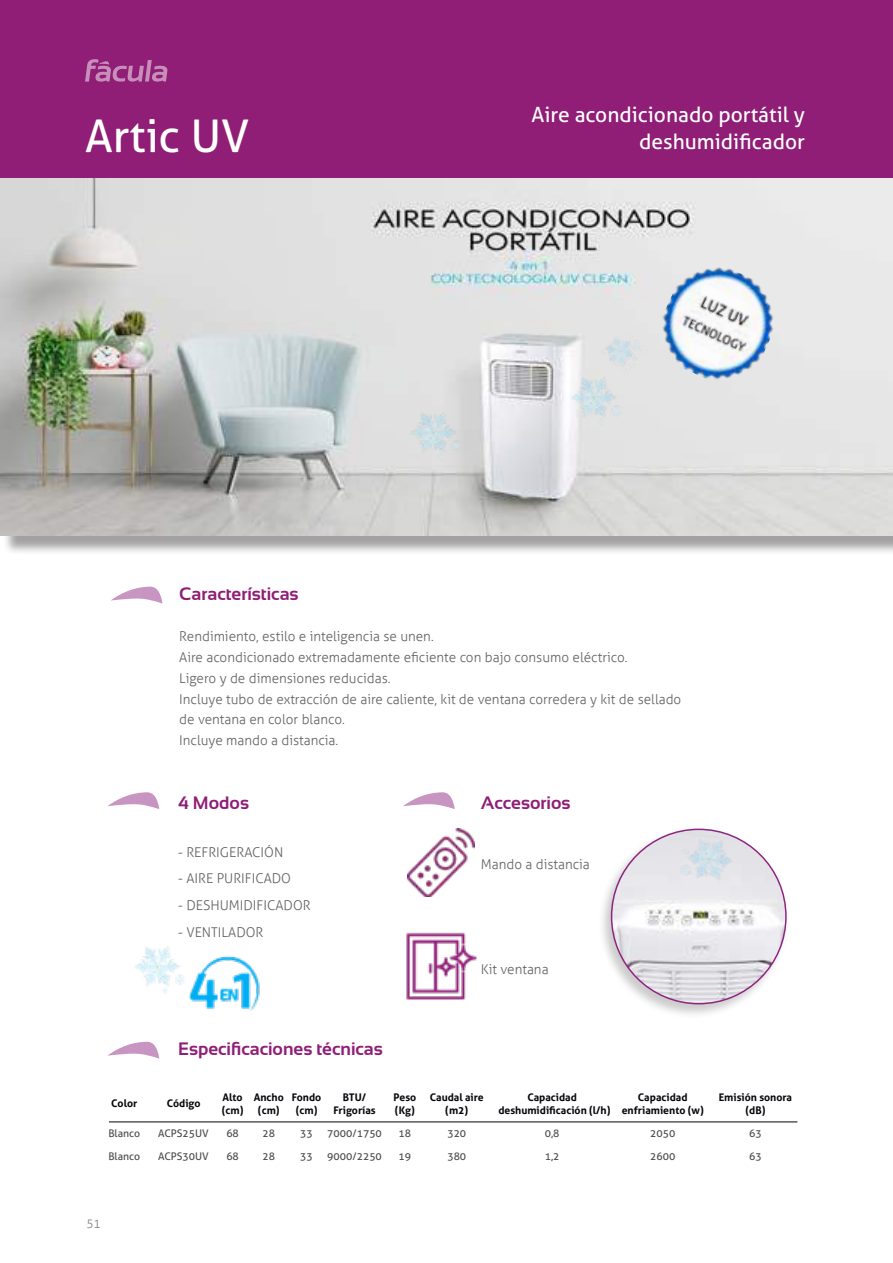
<style>
.page{position:relative;width:893px;height:1263px;background:#fff}
.page>*{position:absolute;margin:0;border:0;box-sizing:border-box;transform-origin:0 0}
.t1{font:45px "Aller";color:#fff}
.t2{font:21px "Aller";color:#fff}
.t3{font:700 18px "Sansation";color:#8f1e76}
.t4{font:300 13.5px/20.7px "Aller";color:#656365}
.t5{font:300 12px "Aller";color:#7d7c7e}
.t6{font:700 10.5px/13.5px "Aller";color:#05060b;text-align:center}
.t7{font:10.5px "Aller";color:#4e4b4c}
</style>
<div class="page">
<div style="left:2px;top:181px;width:891px;height:374px;background:#241f1f;opacity:.42"></div>
<img style="left:0;top:179px;width:893px;height:357px">
<div style="left:0;top:0;width:893px;height:178px;background:#901e76"></div>
<svg style="left:85px;top:59px;width:82px;height:23px"></svg>
<svg style="left:108px;top:1041px;width:51px;height:17px"></svg>
<svg style="left:108px;top:792px;width:51px;height:17px"></svg>
<svg style="left:403px;top:792px;width:52px;height:17px"></svg>
<svg style="left:111px;top:586px;width:51px;height:17px"></svg>
<hr style="left:109px;top:1121px;width:688px;height:1px;background:#241f1f">
<img style="left:407px;top:828px;width:68px;height:68px">
<img style="left:406px;top:932px;width:71px;height:68px">
<div style="left:597px;top:826px;width:192px;height:193px;background:#241f1f;opacity:.23"></div>
<img style="left:612px;top:829px;width:174px;height:175px;border-radius:87px">
<img style="left:646px;top:251px;width:144px;height:145px">
<img style="left:189px;top:956px;width:71px;height:55px">
<img style="left:135px;top:947px;width:50px;height:46px">
<img style="left:663px;top:826px;width:76px;height:71px">
<img style="left:410px;top:410px;width:54px;height:55px">
<img style="left:570px;top:375px;width:55px;height:56px">
<img style="left:600px;top:327px;width:50px;height:50px">
<h1 class="t1" style="left:85px;top:108px;width:166px">Artic UV</h1>
<h2 class="t2" style="left:531px;top:102px;width:275px">Aire acondicionado portátil y</h2>
<h2 class="t2" style="left:639px;top:129px;width:167px">deshumidificador</h2>
<h3 class="t3" style="left:179px;top:584px;width:121px">Características</h3>
<p class="t4" style="left:179px;top:626px;width:504px">Rendimiento, estilo e inteligencia se unen.<br>Aire acondicionado extremadamente eficiente con bajo consumo eléctrico.<br>Ligero y de dimensiones reducidas.<br>Incluye tubo de extracción de aire caliente, kit de ventana corredera y kit de sellado de ventana en color blanco.<br>Incluye mando a distancia.</p>
<h3 class="t3" style="left:178px;top:793px;width:72px">4 Modos</h3>
<p class="t4" style="left:178px;top:841px;width:107px">- REFRIGERACIÓN</p>
<p class="t4" style="left:178px;top:868px;width:114px">- AIRE PURIFICADO</p>
<p class="t4" style="left:178px;top:895px;width:134px">- DESHUMIDIFICADOR</p>
<p class="t4" style="left:178px;top:922px;width:87px">- VENTILADOR</p>
<h3 class="t3" style="left:178px;top:1038px;width:206px">Especificaciones técnicas</h3>
<h3 class="t3" style="left:481px;top:793px;width:91px">Accesorios</h3>
<p class="t4" style="left:481px;top:854px;width:110px">Mando a distancia</p>
<p class="t4" style="left:481px;top:959px;width:69px">Kit ventana</p>
<p class="t6" style="left:111px;top:1097px;width:28px">Color</p>
<p class="t6" style="left:167px;top:1097px;width:35px">Código</p>
<p class="t6" style="left:222px;top:1090px;width:23px;text-align:left">Alto (cm)</p>
<p class="t6" style="left:254px;top:1090px;width:32px">Ancho (cm)</p>
<p class="t6" style="left:292px;top:1090px;width:31px">Fondo (cm)</p>
<p class="t6" style="left:333px;top:1090px;width:44px">BTU/<br>Frigorías</p>
<p class="t6" style="left:394px;top:1090px;width:24px;text-align:left">Peso (Kg)</p>
<p class="t6" style="left:430px;top:1090px;width:55px">Caudal aire (m2)</p>
<p class="t6" style="left:498px;top:1090px;width:114px">Capacidad deshumidificación (l/h)</p>
<p class="t6" style="left:622px;top:1090px;width:84px">Capacidad enfriamiento (w)</p>
<p class="t6" style="left:719px;top:1090px;width:75px">Emisión sonora (dB)</p>
<p class="t7" style="left:108px;top:1127px;width:33px">Blanco</p>
<p class="t7" style="left:158px;top:1127px;width:52px">ACPS25UV</p>
<p class="t7" style="left:226px;top:1127px;width:14px">68</p>
<p class="t7" style="left:262px;top:1127px;width:14px">28</p>
<p class="t7" style="left:300px;top:1127px;width:14px">33</p>
<p class="t7" style="left:327px;top:1127px;width:56px">7000/1750</p>
<p class="t7" style="left:399px;top:1127px;width:14px">18</p>
<p class="t7" style="left:447px;top:1127px;width:20px">320</p>
<p class="t7" style="left:545px;top:1127px;width:16px">0,8</p>
<p class="t7" style="left:650px;top:1127px;width:27px">2050</p>
<p class="t7" style="left:749px;top:1127px;width:14px">63</p>
<p class="t7" style="left:108px;top:1150px;width:33px">Blanco</p>
<p class="t7" style="left:158px;top:1150px;width:52px">ACPS30UV</p>
<p class="t7" style="left:226px;top:1150px;width:14px">68</p>
<p class="t7" style="left:262px;top:1150px;width:14px">28</p>
<p class="t7" style="left:300px;top:1150px;width:14px">33</p>
<p class="t7" style="left:327px;top:1150px;width:56px">9000/2250</p>
<p class="t7" style="left:399px;top:1150px;width:14px">19</p>
<p class="t7" style="left:447px;top:1150px;width:20px">380</p>
<p class="t7" style="left:545px;top:1150px;width:16px">1,2</p>
<p class="t7" style="left:650px;top:1150px;width:27px">2600</p>
<p class="t7" style="left:749px;top:1150px;width:14px">63</p>
<p class="t5" style="left:86px;top:1216px;width:16px">51</p>
</div>
